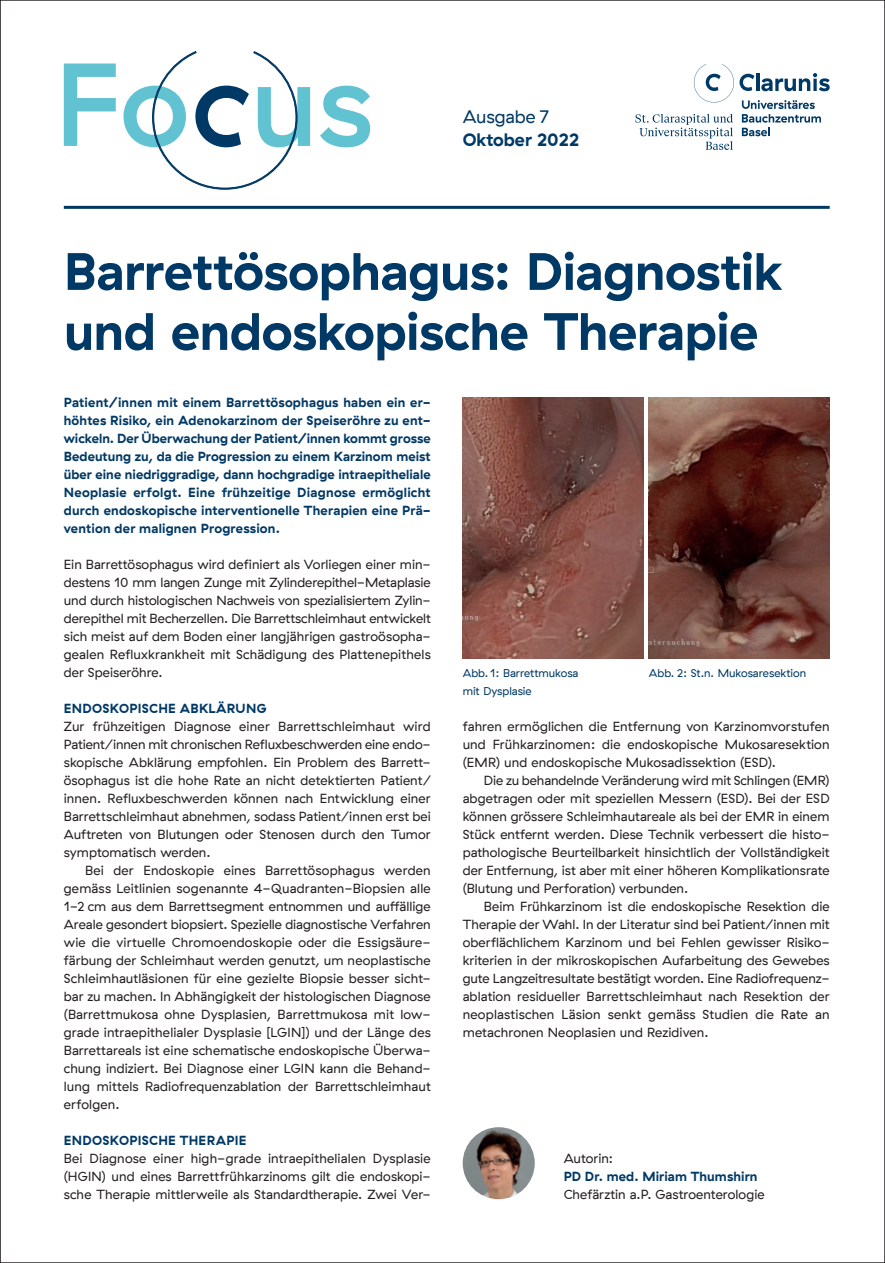
<style>
.page{position:relative;width:885px;height:1263px;background:#fff}
.page>*{position:absolute;margin:0;border:0;box-sizing:border-box;transform-origin:0 0}
.t1{font:700 52.5px/60px "GT Haptik";letter-spacing:-.01em;color:#003965}
.t2{font:700 18px "GT Haptik";color:#003965}
.t3{font:18px "GT Haptik";color:#003965}
.t4{font:13.2px/18px "GT Haptik";letter-spacing:.01em;color:#231f20;text-align:justify}
.t5{font:700 13.2px/18px "GT Haptik";letter-spacing:.015em;color:#003965;text-align:justify}
.t6{font:11.25px/18px "GT Haptik";color:#003965}
</style>
<div class="page">
<img style="left:648px;top:398px;width:181px;height:261px">
<hr style="left:64px;top:206px;width:765px;height:3px;background:#003965">
<svg style="left:739px;top:74px;width:15px;height:17px"></svg>
<svg style="left:756px;top:74px;width:3px;height:17px"></svg>
<svg style="left:761px;top:73px;width:68px;height:18px"></svg>
<svg style="left:741px;top:100px;width:79px;height:36px"></svg>
<svg style="left:635px;top:114px;width:98px;height:36px"></svg>
<svg style="left:693px;top:64px;width:40px;height:39px"></svg>
<svg style="left:64px;top:64px;width:52px;height:82px"></svg>
<svg style="left:320px;top:86px;width:50px;height:61px"></svg>
<svg style="left:123px;top:51px;width:187px;height:138px"></svg>
<img style="left:462px;top:1127px;width:72px;height:72px;border-radius:36px">
<img style="left:462px;top:398px;width:181px;height:261px">
<h2 class="t3" style="left:462px;top:106px;width:88px">Ausgabe 7</h2>
<h2 class="t2" style="left:462px;top:128px;width:118px">Oktober 2022</h2>
<h1 class="t1" style="left:64px;top:241px;width:720px">Barrettösophagus: Diagnostik und endoskopische Therapie</h1>
<p class="t5" style="left:64px;top:393px;width:368px">Patient/innen mit einem Barrettösophagus haben ein er&shy;höhtes Risiko, ein Adenokarzinom der Speiseröhre zu ent&shy;wickeln. Der Überwachung der Patient/innen kommt grosse Bedeutung zu, da die Progression zu einem Karzinom meist über eine niedriggradige, dann hochgradige intraepitheliale Neoplasie erfolgt. Eine frühzeitige Diagnose ermöglicht durch endoskopische interventionelle Therapien eine Prä&shy;vention der malignen Progression.</p>
<p class="t4" style="left:64px;top:555px;width:368px">Ein Barrettösophagus wird definiert als Vorliegen einer min&shy;destens 10 mm langen Zunge mit Zylinderepithel-Metaplasie und durch histologischen Nachweis von spezialisiertem Zylin&shy;derepithel mit Becherzellen. Die Barrettschleimhaut entwickelt sich meist auf dem Boden einer langjährigen gastroösopha&shy;gealen Refluxkrankheit mit Schädigung des Plattenepithels der Speiseröhre.</p>
<p class="t5" style="left:64px;top:699px;width:204px">ENDOSKOPISCHE ABKLÄRUNG</p>
<p class="t4" style="left:64px;top:717px;width:368px;text-align:left">Zur frühzeitigen Diagnose einer Barrettschleimhaut wird Patient/innen mit chronischen Refluxbeschwerden eine endo&shy;skopische Abklärung empfohlen. Ein Problem des Barrett&shy;ösophagus ist die hohe Rate an nicht detektierten Patient/ innen. Refluxbeschwerden können nach Entwicklung einer Barrettschleimhaut abnehmen, sodass Patient/innen erst bei Auftreten von Blutungen oder Stenosen durch den Tumor symptomatisch werden.</p>
<p class="t4" style="left:64px;top:861px;width:368px;text-align:left;text-indent:21px">Bei der Endoskopie eines Barrettösophagus werden gemäss Leitlinien sogenannte 4-Quadranten-Biopsien alle 1-2 cm aus dem Barrettsegment entnommen und auffällige Areale gesondert biopsiert. Spezielle diagnostische Verfahren wie die virtuelle Chromoendoskopie oder die Essigsäure&shy;färbung der Schleimhaut werden genutzt, um neoplastische Schleimhautläsionen für eine gezielte Biopsie besser sicht&shy;bar zu machen. In Abhängigkeit der histologischen Diagnose (Barrettmukosa ohne Dysplasien, Barrettmukosa mit low&shy;grade intraepithelialer Dysplasie [LGIN]) und der Länge des Barrettareals ist eine schematische endoskopische Überwa&shy;chung indiziert. Bei Diagnose einer LGIN kann die Behand&shy;lung mittels Radiofrequenzablation der Barrettschleimhaut erfolgen.</p>
<p class="t5" style="left:64px;top:1131px;width:184px">ENDOSKOPISCHE THERAPIE</p>
<p class="t4" style="left:64px;top:1149px;width:368px">Bei Diagnose einer high-grade intraepithelialen Dysplasie (HGIN) und eines Barrettfrühkarzinoms gilt die endoskopi&shy;sche Therapie mittlerweile als Standardtherapie. Zwei Ver-</p>
<p class="t6" style="left:462px;top:664px;width:117px">Abb. 1: Barrettmukosa mit Dysplasie</p>
<p class="t6" style="left:648px;top:664px;width:159px">Abb. 2: St.n. Mukosaresektion</p>
<p class="t4" style="left:462px;top:717px;width:368px">fahren ermöglichen die Entfernung von Karzinomvorstufen und Frühkarzinomen: die endoskopische Mukosaresektion (EMR) und endoskopische Mukosadissektion (ESD).</p>
<p class="t4" style="left:462px;top:771px;width:368px;text-indent:21px">Die zu behandelnde Veränderung wird mit Schlingen (EMR) abgetragen oder mit speziellen Messern (ESD). Bei der ESD können grössere Schleimhautareale als bei der EMR in einem Stück entfernt werden. Diese Technik verbessert die histo&shy;pathologische Beurteilbarkeit hinsichtlich der Vollständigkeit der Entfernung, ist aber mit einer höheren Komplikationsrate (Blutung und Perforation) verbunden.</p>
<p class="t4" style="left:462px;top:897px;width:368px;text-indent:21px">Beim Frühkarzinom ist die endoskopische Resektion die Therapie der Wahl. In der Literatur sind bei Patient/innen mit oberflächlichem Karzinom und bei Fehlen gewisser Risiko&shy;kriterien in der mikroskopischen Aufarbeitung des Gewebes gute Langzeitresultate bestätigt worden. Eine Radiofrequenz&shy;ablation residueller Barrettschleimhaut nach Resektion der neoplastischen Läsion senkt gemäss Studien die Rate an metachronen Neoplasien und Rezidiven.</p>
<p class="t4" style="left:563px;top:1149px;width:51px">Autorin:</p>
<p class="t5" style="left:563px;top:1167px;width:195px">PD Dr. med. Miriam Thumshirn</p>
<p class="t4" style="left:563px;top:1185px;width:202px">Chefärztin a.P. Gastroenterologie</p>
</div>
